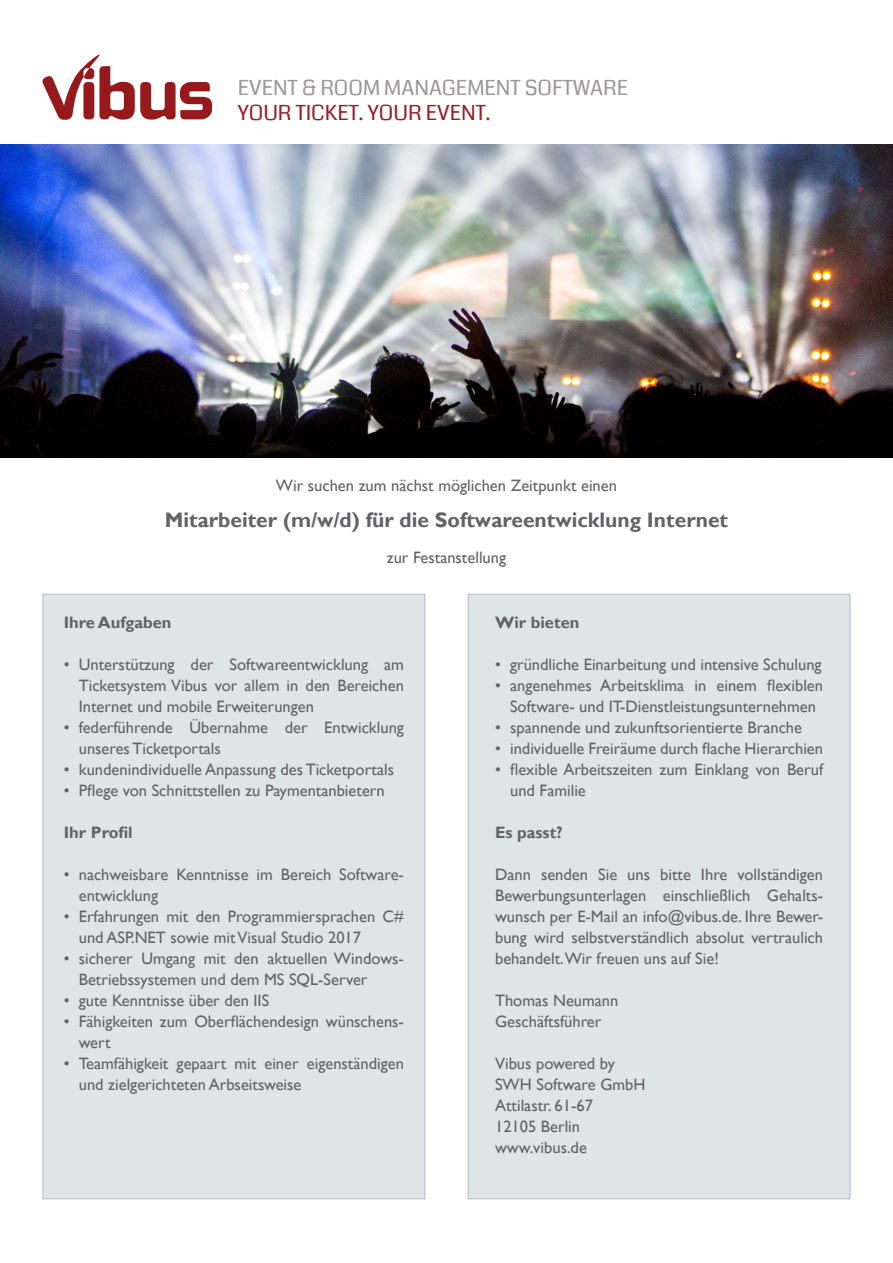
<style>
.page{position:relative;width:893px;height:1263px;background:#fff}
.page>*{position:absolute;margin:0;border:0;box-sizing:border-box;transform-origin:0 0}
.t1{font:700 21px "Gill Sans";color:#636366}
.t2{font:21px "Coda";color:#9a9898}
.t3{font:21px "Coda";color:#992028}
.t4{font:16.5px/21px "Gill Sans";color:#636366}
.t5{font:700 16.5px "Gill Sans";color:#636366}
</style>
<div class="page">
<img style="left:0;top:145px;width:893px;height:312px">
<div style="left:43px;top:594px;width:382px;height:605px;background:#dfe4e7;border:1px solid #b1bcc2"></div>
<div style="left:468px;top:594px;width:382px;height:605px;background:#dfe4e7;border:1px solid #b1bcc2"></div>
<svg style="left:42px;top:54px;width:170px;height:66px"></svg>
<p class="t2" style="left:238px;top:73px;width:392px">EVENT &amp; ROOM MANAGEMENT SOFTWARE</p>
<p class="t3" style="left:238px;top:98px;width:254px">YOUR TICKET. YOUR EVENT.</p>
<p class="t4" style="left:276px;top:475px;width:343px">Wir suchen zum nächst möglichen Zeitpunkt einen</p>
<p class="t1" style="left:165px;top:507px;width:565px">Mitarbeiter (m/w/d) für die Softwareentwicklung Internet</p>
<p class="t4" style="left:387px;top:547px;width:121px">zur Festanstellung</p>
<p class="t5" style="left:64px;top:612px;width:109px">Ihre Aufgaben</p>
<p class="t4" style="left:79px;top:654px;width:327px;text-align:justify;text-indent:-15px">• Unterstützung der Softwareentwicklung am Ticketsystem Vibus vor allem in den Bereichen Internet und mobile Erweiterungen</p>
<p class="t4" style="left:79px;top:717px;width:327px;text-indent:-15px">• federführende Übernahme der Entwicklung unseres Ticketportals</p>
<p class="t4" style="left:64px;top:759px;width:332px">• kundenindividuelle Anpassung des Ticketportals</p>
<p class="t4" style="left:64px;top:780px;width:322px">• Pflege von Schnittstellen zu Paymentanbietern</p>
<p class="t5" style="left:64px;top:822px;width:70px">Ihr Profil</p>
<p class="t4" style="left:79px;top:864px;width:327px;text-indent:-15px">• nachweisbare Kenntnisse im Bereich Software&shy;entwicklung</p>
<p class="t4" style="left:79px;top:906px;width:327px;text-indent:-15px">• Erfahrungen mit den Programmiersprachen C# und ASP.NET sowie mit Visual Studio 2017</p>
<p class="t4" style="left:79px;top:948px;width:327px;text-indent:-15px">• sicherer Umgang mit den aktuellen Windows-<br>Betriebssystemen und dem MS SQL-Server</p>
<p class="t4" style="left:64px;top:990px;width:207px">• gute Kenntnisse über den IIS</p>
<p class="t4" style="left:79px;top:1011px;width:327px;text-indent:-15px">• Fähigkeiten zum Oberflächendesign wünschens&shy;wert</p>
<p class="t4" style="left:79px;top:1053px;width:327px;text-indent:-15px">• Teamfähigkeit gepaart mit einer eigenständigen und zielgerichteten Arbseitsweise</p>
<p class="t5" style="left:495px;top:612px;width:86px">Wir bieten</p>
<p class="t4" style="left:495px;top:654px;width:328px">• gründliche Einarbeitung und intensive Schulung</p>
<p class="t4" style="left:495px;top:675px;width:330px;text-align:center">• angenehmes Arbeitsklima in einem flexiblen<br>Software- und IT-Dienstleistungsunternehmen</p>
<p class="t4" style="left:495px;top:717px;width:308px">• spannende und zukunftsorientierte Branche</p>
<p class="t4" style="left:495px;top:738px;width:329px">• individuelle Freiräume durch flache Hierarchien</p>
<p class="t4" style="left:510px;top:759px;width:315px;text-indent:-15px">• flexible Arbeitszeiten zum Einklang von Beruf und Familie</p>
<p class="t5" style="left:495px;top:822px;width:69px">Es passt?</p>
<p class="t4" style="left:495px;top:864px;width:330px;text-align:justify">Dann senden Sie uns bitte Ihre vollständigen Bewerbungsunterlagen einschließlich Gehalts&shy;wunsch per E-Mail an info@vibus.de. Ihre Bewer&shy;bung wird selbstverständlich absolut vertraulich behandelt.Wir freuen uns auf Sie!</p>
<p class="t4" style="left:495px;top:990px;width:125px">Thomas Neumann<br>Geschäftsführer</p>
<p class="t4" style="left:495px;top:1053px;width:152px">Vibus powered by<br>SWH Software GmbH<br>Attilastr. 61-67<br>12105 Berlin www.vibus.de</p>
</div>
